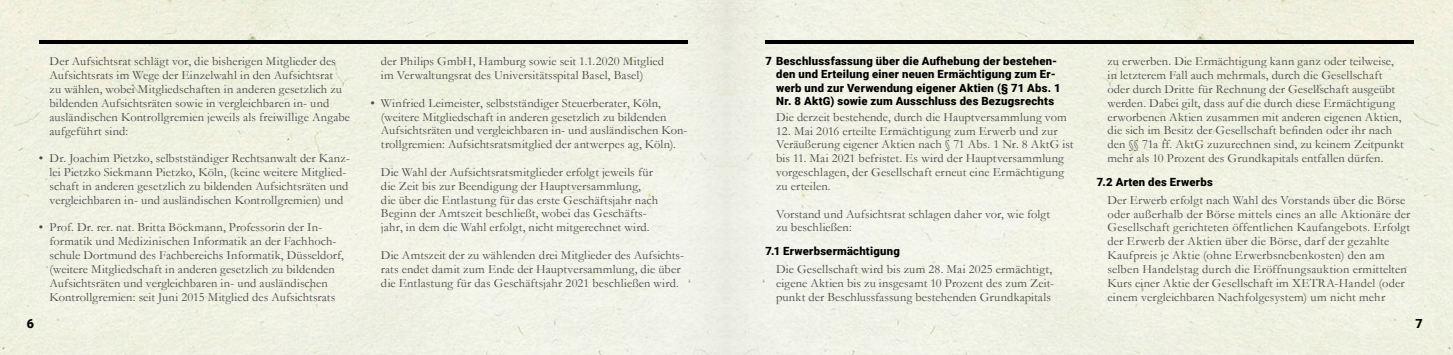
<style>
.page{position:relative;width:1453px;height:355px;background:#fff}
.page>*{position:absolute;margin:0;border:0;box-sizing:border-box;transform-origin:0 0}
.t1{font:12.5px/13.8px "Garamond";letter-spacing:.01em;color:#494948}
.t2{font:900 12.5px "Roboto";color:#000}
.t3{font:900 11.25px/13.1px "Roboto";letter-spacing:.025em;color:#000}
</style>
<div class="page">
<div style="left:0;top:0;width:1453px;height:354px;background:#f0f1e3"></div>
<hr style="left:39px;top:40px;width:648px;height:4px;background:#000">
<hr style="left:765px;top:40px;width:649px;height:3px;background:#000">
<p class="t1" style="left:50px;top:54px;width:302px">Der Aufsichtsrat schlägt vor, die bisherigen Mitglieder des Aufsichtsrats im Wege der Einzelwahl in den Aufsichtsrat<br>zu wählen, wobei Mitgliedschaften in anderen gesetzlich zu bildenden Aufsichtsräten sowie in vergleichbaren in- und ausländischen Kontrollgremien jeweils als freiwillige Angabe aufgeführt sind:</p>
<p class="t1" style="left:50px;top:151px;width:302px;text-indent:-11px">• Dr. Joachim Pietzko, selbstständiger Rechtsanwalt der Kanz&shy;lei Pietzko Siekmann Pietzko, Köln, (keine weitere Mitglied&shy;schaft in anderen gesetzlich zu bildenden Aufsichtsräten und vergleichbaren in- und ausländischen Kontrollgremien) und</p>
<p class="t1" style="left:50px;top:220px;width:296px;text-indent:-11px">• Prof. Dr. rer. nat. Britta Böckmann, Professorin der In&shy;formatik und Medizinischen Informatik an der Fachhoch&shy;schule Dortmund des Fachbereichs Informatik, Düsseldorf, (weitere Mitgliedschaft in anderen gesetzlich zu bildenden Aufsichtsräten und vergleichbaren in- und ausländischen Kontrollgremien: seit Juni 2015 Mitglied des Aufsichtsrats</p>
<p class="t1" style="left:381px;top:54px;width:285px">der Philips GmbH, Hamburg sowie seit 1.1.2020 Mitglied im Verwaltungsrat des Universitätsspital Basel, Basel)</p>
<p class="t1" style="left:381px;top:96px;width:308px;text-indent:-11px">• Winfried Leimeister, selbstständiger Steuerberater, Köln, (weitere Mitgliedschaft in anderen gesetzlich zu bildenden Aufsichtsräten und vergleichbaren in- und ausländischen Kon&shy;trollgremien: Aufsichtsratsmitglied der antwerpes ag, Köln).</p>
<p class="t1" style="left:381px;top:165px;width:279px">Die Wahl der Aufsichtsratsmitglieder erfolgt jeweils für die Zeit bis zur Beendigung der Hauptversammlung, die über die Entlastung für das erste Geschäftsjahr nach Beginn der Amtszeit beschließt, wobei das Geschäfts&shy;jahr, in dem die Wahl erfolgt, nicht mitgerechnet wird.</p>
<p class="t1" style="left:381px;top:248px;width:305px">Die Amtszeit der zu wählenden drei Mitglieder des Aufsichts&shy;rats endet damit zum Ende der Hauptversammlung, die über die Entlastung für das Geschäftsjahr 2021 beschließen wird.</p>
<p class="t3" style="left:776px;top:54px;width:286px;text-indent:-11px">7 Beschlussfassung über die Aufhebung der bestehen&shy;den und Erteilung einer neuen Ermächtigung zum Er&shy;werb und zur Verwendung eigener Aktien (§ 71 Abs. 1<br>Nr. 8 AktG) sowie zum Ausschluss des Bezugsrechts</p>
<p class="t1" style="left:776px;top:110px;width:292px">Die derzeit bestehende, durch die Hauptversammlung vom</p>
<p class="t1" style="left:776px;top:123px;width:299px">12. Mai 2016 erteilte Ermächtigung zum Erwerb und zur Veräußerung eigener Aktien nach § 71 Abs. 1 Nr. 8 AktG ist bis 11. Mai 2021 befristet. Es wird der Hauptversammlung vorgeschlagen, der Gesellschaft erneut eine Ermächtigung zu erteilen.</p>
<p class="t1" style="left:776px;top:206px;width:275px">Vorstand und Aufsichtsrat schlagen daher vor, wie folgt zu beschließen:</p>
<p class="t3" style="left:765px;top:244px;width:136px">7.1 Erwerbsermächtigung</p>
<p class="t1" style="left:776px;top:262px;width:279px">Die Gesellschaft wird bis zum 28. Mai 2025 ermächtigt, eigene Aktien bis zu insgesamt 10 Prozent des zum Zeit&shy;punkt der Beschlussfassung bestehenden Grundkapitals</p>
<p class="t1" style="left:1107px;top:54px;width:298px">zu erwerben. Die Ermächtigung kann ganz oder teilweise, in letzterem Fall auch mehrmals, durch die Gesellschaft oder durch Dritte für Rechnung der Gesellschaft ausgeübt werden. Dabei gilt, dass auf die durch diese Ermächtigung erworbenen Aktien zusammen mit anderen eigenen Aktien, die sich im Besitz der Gesellschaft befinden oder ihr nach den §§ 71a ff. AktG zuzurechnen sind, zu keinem Zeitpunkt mehr als 10 Prozent des Grundkapitals entfallen dürfen.</p>
<p class="t3" style="left:1097px;top:175px;width:117px">7.2 Arten des Erwerbs</p>
<p class="t1" style="left:1107px;top:192px;width:304px">Der Erwerb erfolgt nach Wahl des Vorstands über die Börse oder außerhalb der Börse mittels eines an alle Aktionäre der Gesellschaft gerichteten öffentlichen Kaufangebots. Erfolgt der Erwerb der Aktien über die Börse, darf der gezahlte Kaufpreis je Aktie (ohne Erwerbsnebenkosten) den am selben Handelstag durch die Eröffnungsauktion ermittelten Kurs einer Aktie der Gesellschaft im XETRA-Handel (oder einem vergleichbaren Nachfolgesystem) um nicht mehr</p>
<p class="t2" style="left:27px;top:315px;width:9px">6</p>
<p class="t2" style="left:1415px;top:315px;width:9px">7</p>
</div>
